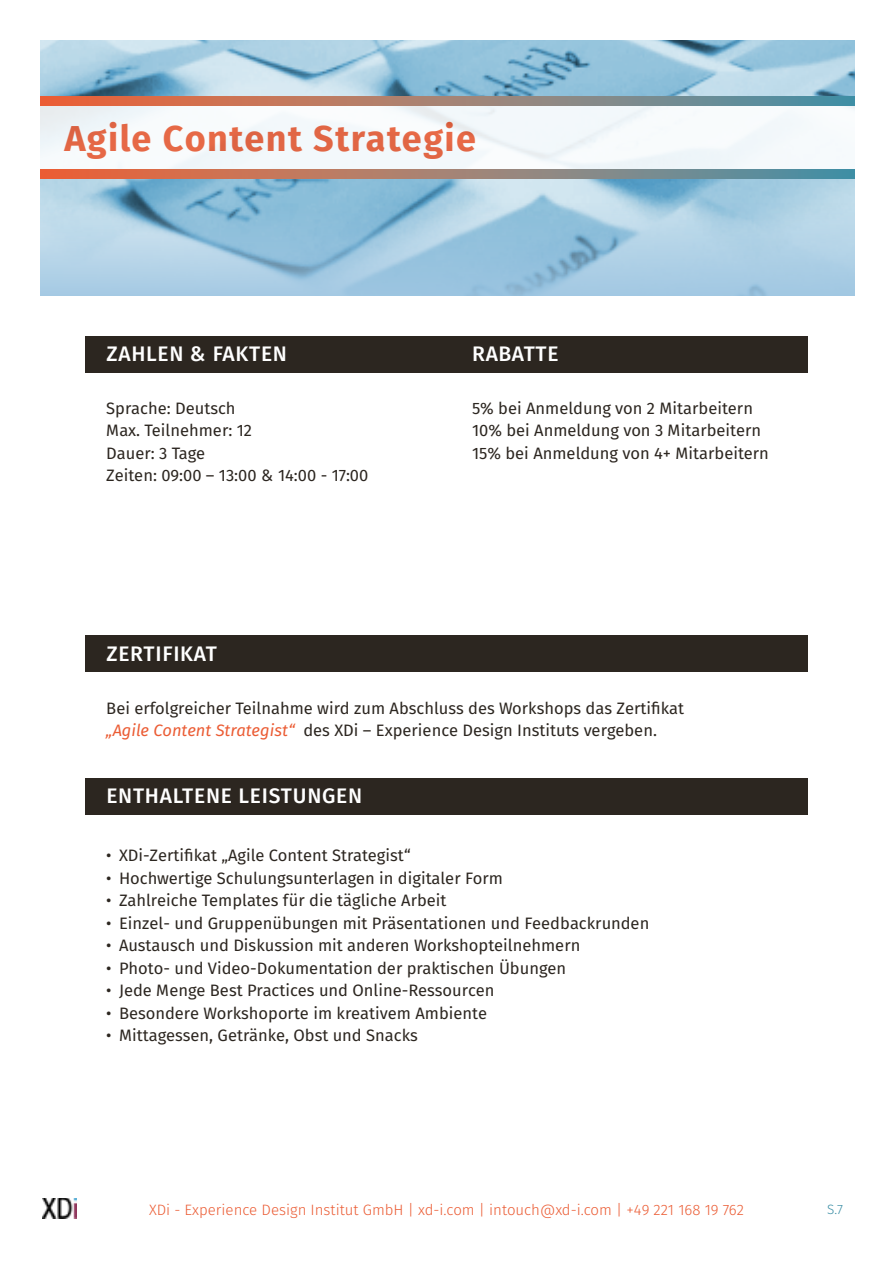
<style>
.page{position:relative;width:893px;height:1263px;background:#fff}
.page>*{position:absolute;margin:0;border:0;box-sizing:border-box;transform-origin:0 0}
.t1{font:700 36px "Fira Sans";letter-spacing:.04em;color:#eb5c34}
.t2{font:500 21px "Fira Sans";letter-spacing:.035em;color:#fff}
.t3{font:16.5px/22.5px "Fira Sans";color:#2c2620}
.t4{font:300 15px "Fira Sans";color:#eb5c34}
.t5{font:300 13.5px "Fira Sans";color:#3b8ea5}
.s1{font-style:italic;color:#eb5c34}
</style>
<div class="page">
<img style="left:40px;top:40px;width:815px;height:163px">
<svg style="left:40px;top:203px;width:815px;height:93px;background:#a2c8e0"></svg>
<div style="left:0;top:105px;width:893px;height:69px;background:#f5f9fb"></div>
<svg style="left:40px;top:96px;width:815px;height:9px;background:#a07e72"></svg>
<svg style="left:40px;top:170px;width:815px;height:8px;background:#a07e72"></svg>
<img style="left:43px;top:1198px;width:34px;height:20px">
<div style="left:85px;top:336px;width:723px;height:36px;background:#2c2620"></div>
<div style="left:85px;top:636px;width:723px;height:36px;background:#2c2620"></div>
<div style="left:85px;top:778px;width:723px;height:36px;background:#2c2620"></div>
<h1 class="t1" style="left:65px;top:113px;width:413px">Agile Content Strategie</h1>
<p class="t2" style="left:106px;top:339px;width:182px">ZAHLEN &amp; FAKTEN</p>
<p class="t3" style="left:106px;top:398px;width:264px">Sprache: Deutsch<br>Max. Teilnehmer: 12<br>Dauer: 3 Tage<br>Zeiten: 09:00 – 13:00 &amp; 14:00 - 17:00</p>
<p class="t2" style="left:106px;top:638px;width:112px">ZERTIFIKAT</p>
<p class="t2" style="left:472px;top:339px;width:88px">RABATTE</p>
<p class="t3" style="left:472px;top:398px;width:298px">5% bei Anmeldung von 2 Mitarbeitern<br>10% bei Anmeldung von 3 Mitarbeitern<br>15% bei Anmeldung von 4+ Mitarbeitern</p>
<p class="t3" style="left:106px;top:698px;width:579px">Bei erfolgreicher Teilnahme wird zum Abschluss des Workshops das Zertifikat <span class="s1">„Agile Content Strategist“</span> des XDi – Experience Design Instituts vergeben.</p>
<p class="t2" style="left:106px;top:780px;width:257px">ENTHALTENE LEISTUNGEN</p>
<p class="t3" style="left:106px;top:845px;width:306px">• XDi-Zertifikat „Agile Content Strategist“</p>
<p class="t3" style="left:106px;top:868px;width:398px">• Hochwertige Schulungsunterlagen in digitaler Form</p>
<p class="t3" style="left:106px;top:890px;width:342px">• Zahlreiche Templates für die tägliche Arbeit</p>
<p class="t3" style="left:106px;top:913px;width:545px">• Einzel- und Gruppenübungen mit Präsentationen und Feedbackrunden</p>
<p class="t3" style="left:106px;top:935px;width:476px">• Austausch und Diskussion mit anderen Workshopteilnehmern</p>
<p class="t3" style="left:106px;top:958px;width:461px">• Photo- und Video-Dokumentation der praktischen Übungen</p>
<p class="t3" style="left:106px;top:980px;width:390px">• Jede Menge Best Practices und Online-Ressourcen</p>
<p class="t3" style="left:106px;top:1003px;width:382px">• Besondere Workshoporte im kreativem Ambiente</p>
<p class="t3" style="left:106px;top:1025px;width:313px">• Mittagessen, Getränke, Obst und Snacks</p>
<p class="t4" style="left:149px;top:1199px;width:596px">XDi - Experience Design Institut GmbH | xd-i.com | intouch@xd-i.com | +49 221 168 19 762</p>
<p class="t5" style="left:827px;top:1200px;width:17px">S.7</p>
</div>
